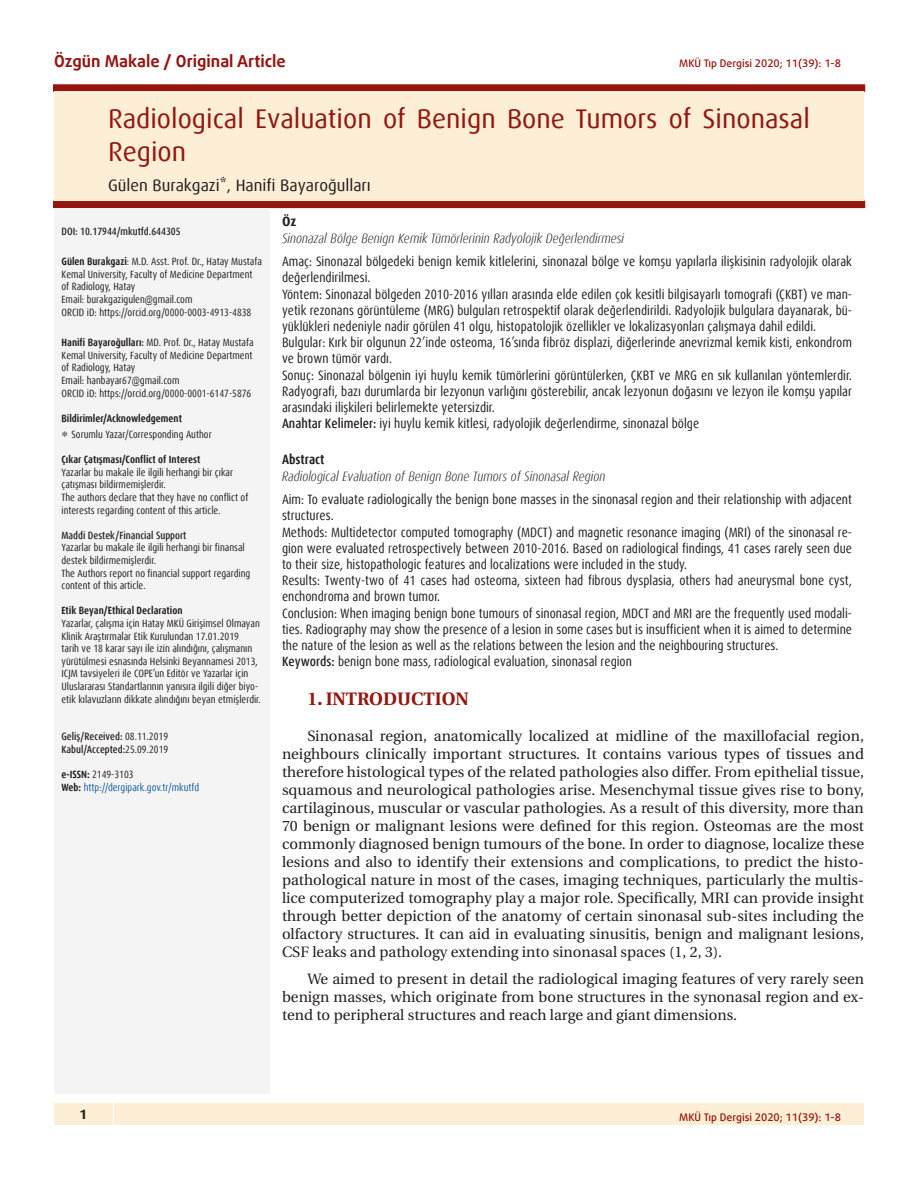
<style>
.page{position:relative;width:918px;height:1188px;background:#fff}
.page>*{position:absolute;margin:0;border:0;box-sizing:border-box;transform-origin:0 0}
.Main_Title_Tur{font:27px/32.4px "FF Dax Pro";color:#94160f}
.Intext_Title_Level_1{font:700 18px "Heuristica";color:#94160f}
.Author_Names{font:16.5px "FF Dax Pro";color:#231f20}
.t1{font:700 16.5px "FF Daxline Pro";color:#94160f}
.Import_Text_Eng{font:15px/18px "Heuristica";color:#231f20;text-align:justify}
.Abstract_Text{font:13.5px/16.2px "FF Dax Pro Cond";color:#231f20}
.Abstract_Text_Eng{font:13.5px/16.2px "FF Dax Pro Cond";color:#231f20}
.Abstract_Title_Light{font:italic 300 13.5px "FF Dax Pro Cond";color:#231f20}
.Abstract_Text_Eng-2{font:700 13.5px "FF Dax Pro Cond";color:#231f20}
.Abstract_Bold_Header{font:700 13.5px "FF Dax Pro";color:#231f20}
.Author_Information{font:10.5px/12.6px "FF Dax Pro Cond";color:#231f20}
.DOI{font:500 10.5px "FF Dax Pro Cond";color:#231f20}
.t2{font:700 10.5px "FF Dax Pro Cond";color:#231f20}
.t3{font:500 10.5px "FF Daxline Pro";color:#94160f}
.t4{font:10.5px "FF Dax Pro Cond";color:#175d9e}
.s1{font-weight:500}
.s2{font-weight:700}
.s3{font-weight:400}
.s4{font-weight:700;color:#231f20}
</style>
<div class="page">
<div style="left:114px;top:1103px;width:750px;height:22px;background:#fdefd6"></div>
<div style="left:54px;top:1103px;width:58px;height:22px;background:#fdefd6"></div>
<div style="left:38px;top:84px;width:841px;height:124px;border:8px solid #94160f"></div>
<div style="left:54px;top:92px;width:810px;height:84px;background:#fdefd6"></div>
<div style="left:54px;top:176px;width:810px;height:25px;background:#fdefd6"></div>
<div style="left:54px;top:208px;width:216px;height:886px;background:#f4f4f4"></div>
<p class="t1" style="left:54px;top:50px;width:233px">Özgün Makale / Original Article</p>
<p class="t3" style="left:679px;top:56px;width:163px">MKÜ Tıp Dergisi 2020; 11(39): 1-8</p>
<p class="Main_Title_Tur" style="left:108px;top:103px;width:703px">Radiological Evaluation of Benign Bone Tumors of Sinonasal<br>Region</p>
<p class="Author_Names" style="left:108px;top:175px;width:264px">Gülen Burakgazi*, Hanifi Bayaroğulları</p>
<p class="Abstract_Bold_Header" style="left:282px;top:213px;width:16px">Öz</p>
<p class="Abstract_Title_Light" style="left:282px;top:229px;width:344px">Sinonazal Bölge Benign Kemik Tümörlerinin Radyolojik Değerlendirmesi</p>
<p class="Abstract_Text" style="left:282px;top:254px;width:572px">Amaç: Sinonazal bölgedeki benign kemik kitlelerini, sinonazal bölge ve komşu yapılarla ilişkisinin radyolojik olarak değerlendirilmesi.</p>
<p class="Abstract_Text" style="left:282px;top:286px;width:572px;text-align:justify">Yöntem: Sinonazal bölgeden 2010-2016 yılları arasında elde edilen çok kesitli bilgisayarlı tomografi (ÇKBT) ve man&shy;yetik rezonans görüntüleme (MRG) bulguları retrospektif olarak değerlendirildi. Radyolojik bulgulara dayanarak, bü&shy;yüklükleri nedeniyle nadir görülen 41 olgu, histopatolojik özellikler ve lokalizasyonları çalışmaya dahil edildi.</p>
<p class="Abstract_Text" style="left:282px;top:335px;width:572px">Bulgular: Kırk bir olgunun 22’inde osteoma, 16’sında fibröz displazi, diğerlerinde anevrizmal kemik kisti, enkondrom ve brown tümör vardı.</p>
<p class="Abstract_Text" style="left:282px;top:367px;width:572px;text-align:justify">Sonuç: Sinonazal bölgenin iyi huylu kemik tümörlerini görüntülerken, ÇKBT ve MRG en sık kullanılan yöntemlerdir.<br>Radyografi, bazı durumlarda bir lezyonun varlığını gösterebilir, ancak lezyonun doğasını ve lezyon ile komşu yapılar arasındaki ilişkileri belirlemekte yetersizdir.</p>
<p class="Abstract_Text" style="left:282px;top:416px;width:419px"><span class="s1">Anahtar Kelimeler:</span> iyi huylu kemik kitlesi, radyolojik değerlendirme, sinonazal bölge</p>
<p class="Abstract_Text_Eng-2" style="left:282px;top:451px;width:44px">Abstract</p>
<p class="Abstract_Title_Light" style="left:282px;top:467px;width:325px">Radiological Evaluation of Benign Bone Tumors of Sinonasal Region</p>
<p class="Abstract_Text_Eng" style="left:282px;top:492px;width:572px">Aim: To evaluate radiologically the benign bone masses in the sinonasal region and their relationship with adjacent structures.</p>
<p class="Abstract_Text_Eng" style="left:282px;top:524px;width:572px;text-align:justify">Methods: Multidetector computed tomography (MDCT) and magnetic resonance imaging (MRI) of the sinonasal re&shy;gion were evaluated retrospectively between 2010-2016. Based on radiological findings, 41 cases rarely seen due to their size, histopathologic features and localizations were included in the study.</p>
<p class="Abstract_Text_Eng" style="left:282px;top:573px;width:572px">Results: Twenty-two of 41 cases had osteoma, sixteen had fibrous dysplasia, others had aneurysmal bone cyst, enchondroma and brown tumor.</p>
<p class="Abstract_Text_Eng" style="left:282px;top:605px;width:572px;text-align:justify">Conclusion: When imaging benign bone tumours of sinonasal region, MDCT and MRI are the frequently used modali&shy;ties. Radiography may show the presence of a lesion in some cases but is insufficient when it is aimed to determine the nature of the lesion as well as the relations between the lesion and the neighbouring structures.</p>
<p class="Abstract_Text_Eng" style="left:282px;top:654px;width:351px"><span class="s1">Keywords:</span> benign bone mass, radiological evaluation, sinonasal region</p>
<p class="DOI" style="left:62px;top:224px;width:121px">DOI: 10.17944/mkutfd.644305</p>
<p class="Author_Information" style="left:62px;top:255px;width:202px"><span class="s2">Gülen Burakgazi</span>: M.D. Asst. Prof. Dr., Hatay Mustafa Kemal University, Faculty of Medicine Department of Radiology, Hatay<br>Email: burakgazigulen@gmail.com<br>ORCID iD: https://orcid.org/0000-0003-4913-4838</p>
<p class="Author_Information" style="left:62px;top:336px;width:194px"><span class="s2">Hanifi Bayaroğulları</span><span class="s1">:</span> MD. Prof. Dr., Hatay Mustafa Kemal University, Faculty of Medicine Department of Radiology, Hatay<br>Email: hanbayar67@gmail.com<br>ORCID iD: https://orcid.org/0000-0001-6147-5876</p>
<p class="t2" style="left:62px;top:411px;width:122px">Bildirimler/Acknowledgement</p>
<p class="Author_Information" style="left:72px;top:428px;width:142px">Sorumlu Yazar/Corresponding Author</p>
<p class="t2" style="left:62px;top:453px;width:140px">Çıkar Çatışması/Conflict of Interest</p>
<p class="Author_Information" style="left:62px;top:466px;width:173px">Yazarlar bu makale ile ilgili herhangi bir çıkar çatışması bildirmemişlerdir.</p>
<p class="Author_Information" style="left:62px;top:491px;width:188px">The authors declare that they have no conflict of interests regarding content of this article.</p>
<p class="DOI" style="left:62px;top:528px;width:126px">Maddi Destek/Financial Support</p>
<p class="Author_Information" style="left:62px;top:541px;width:185px">Yazarlar bu makale ile ilgili herhangi bir finansal destek bildirmemişlerdir.</p>
<p class="Author_Information" style="left:62px;top:567px;width:190px">The Authors report no financial support regarding content of this article.</p>
<p class="t2" style="left:62px;top:604px;width:122px">Etik Beyan/Ethical Declaration</p>
<p class="Author_Information" style="left:62px;top:617px;width:201px">Yazarlar, çalışma için Hatay MKÜ Girişimsel Olmayan Klinik Araştırmalar Etik Kurulundan 17.01.2019<br>tarih ve 18 karar sayı ile izin alındığını, çalışmanın yürütülmesi esnasında Helsinki Beyannamesi 2013, ICJM tavsiyeleri ile COPE’un Editör ve Yazarlar için Uluslararası Standartlarının yanısıra ilgili diğer biyo&shy;etik kılavuzların dikkate alındığını beyan etmişlerdir.</p>
<p class="DOI" style="left:62px;top:730px;width:108px">Geliş/Received: <span class="s3">08.11.2019</span></p>
<p class="DOI" style="left:62px;top:743px;width:108px">Kabul/Accepted:<span class="s3">25.09.2019</span></p>
<p class="Author_Information" style="left:62px;top:768px;width:74px"><span class="s2">e-ISSN:</span> 2149-3103</p>
<p class="t4" style="left:62px;top:780px;width:139px"><span class="s4">Web:</span> http://dergipark.gov.tr/mkutfd</p>
<p class="Intext_Title_Level_1" style="left:308px;top:684px;width:163px">1. INTRODUCTION</p>
<p class="Import_Text_Eng" style="left:282px;top:727px;width:584px;text-indent:26px">Sinonasal region, anatomically localized at midline of the maxillofacial region, neighbours clinically important structures. It contains various types of tissues and therefore histological types of the related pathologies also differ. From epithelial tissue, squamous and neurological pathologies arise. Mesenchymal tissue gives rise to bony, cartilaginous, muscular or vascular pathologies. As a result of this diversity, more than 70 benign or malignant lesions were defined for this region. Osteomas are the most commonly diagnosed benign tumours of the bone. In order to diagnose, localize these lesions and also to identify their extensions and complications, to predict the histo&shy;pathological nature in most of the cases, imaging techniques, particularly the multis&shy;lice computerized tomography play a major role. Specifically, MRI can provide insight through better depiction of the anatomy of certain sinonasal sub-sites including the olfactory structures. It can aid in evaluating sinusitis, benign and malignant lesions, CSF leaks and pathology extending into sinonasal spaces (1, 2, 3).</p>
<p class="Import_Text_Eng" style="left:282px;top:970px;width:584px;text-indent:26px">We aimed to present in detail the radiological imaging features of very rarely seen benign masses, which originate from bone structures in the synonasal region and ex&shy;tend to peripheral structures and reach large and giant dimensions.</p>
<p class="Abstract_Bold_Header" style="left:79px;top:1106px;width:9px">1</p>
<p class="t3" style="left:679px;top:1110px;width:163px">MKÜ Tıp Dergisi 2020; 11(39): 1-8</p>
</div>
